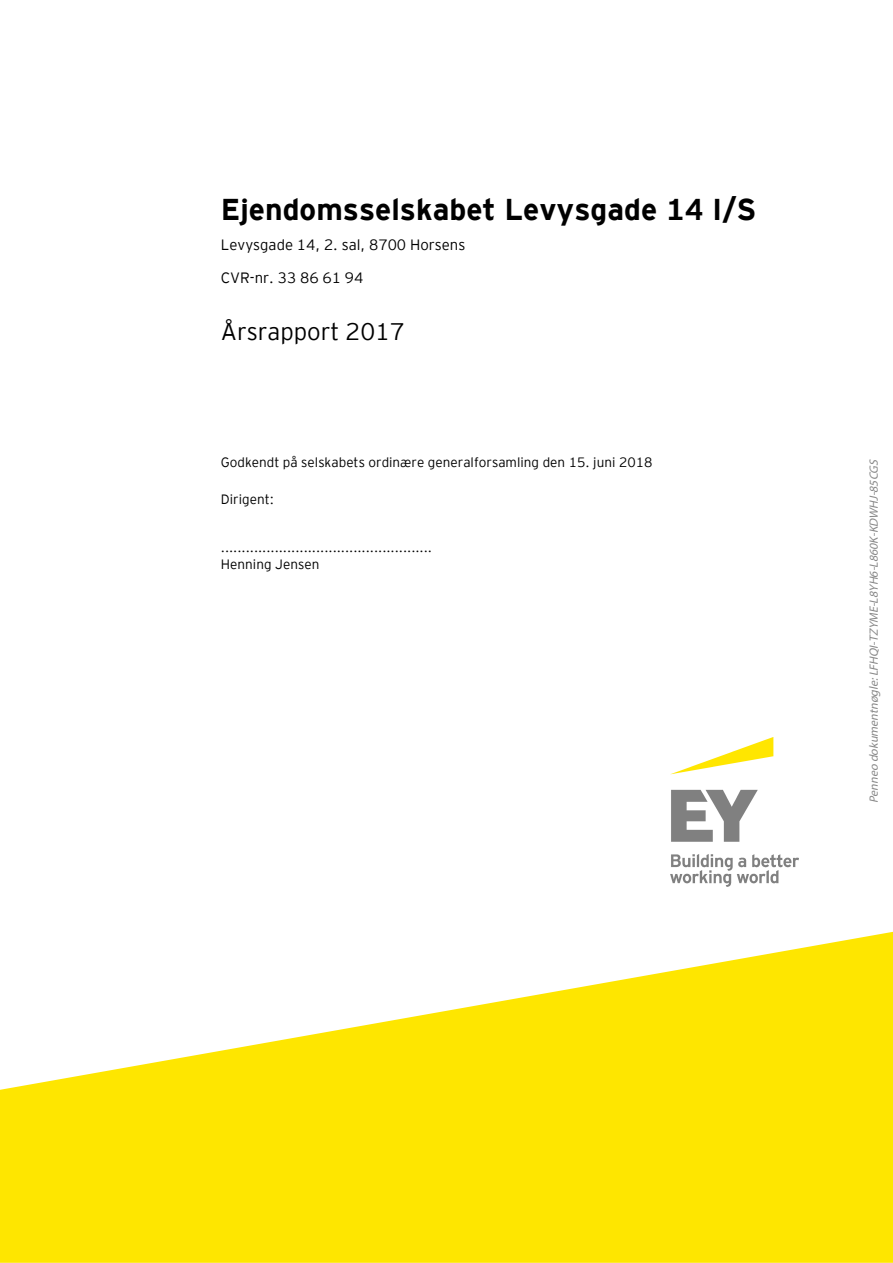
<style>
.page{position:relative;width:893px;height:1263px;background:#fff}
.page>*{position:absolute;margin:0;border:0;box-sizing:border-box;transform-origin:0 0}
.t1{font:700 30px "EY Interstate";color:#000}
.t2{font:300 24px "EY Interstate";color:#000}
.t3{font:300 15px/32.2px "EY Interstate";color:#000}
.t4{font:300 13.5px/16.2px "EY Interstate";color:#000}
.t5{font:italic 12px "Myriad Pro";color:#888}
</style>
<div class="page">
<img style="left:671px;top:737px;width:127px;height:149px">
<svg style="left:0;top:931px;width:893px;height:332px;fill:#fee600"></svg>
<h1 class="t1" style="left:221px;top:188px;width:537px">Ejendomsselskabet Levysgade 14 I/S</h1>
<p class="t3" style="left:221px;top:228px;width:246px">Levysgade 14, 2. sal, 8700 Horsens<br>CVR-nr. 33 86 61 94</p>
<h2 class="t2" style="left:221px;top:314px;width:185px">Årsrapport 2017</h2>
<p class="t4" style="left:221px;top:454px;width:433px">Godkendt på selskabets ordinære generalforsamling den 15. juni 2018</p>
<p class="t4" style="left:221px;top:490px;width:55px">Dirigent:</p>
<p class="t4" style="left:221px;top:539px;width:213px">...................................................<br>Henning Jensen</p>
<p class="t5" style="left:869px;top:803px;width:347px;rotate:-90deg">Penneo dokumentnøg le:LFHQI-TZYME-L8YH6-L860K-KDWHJ-85CGS</p>
</div>
